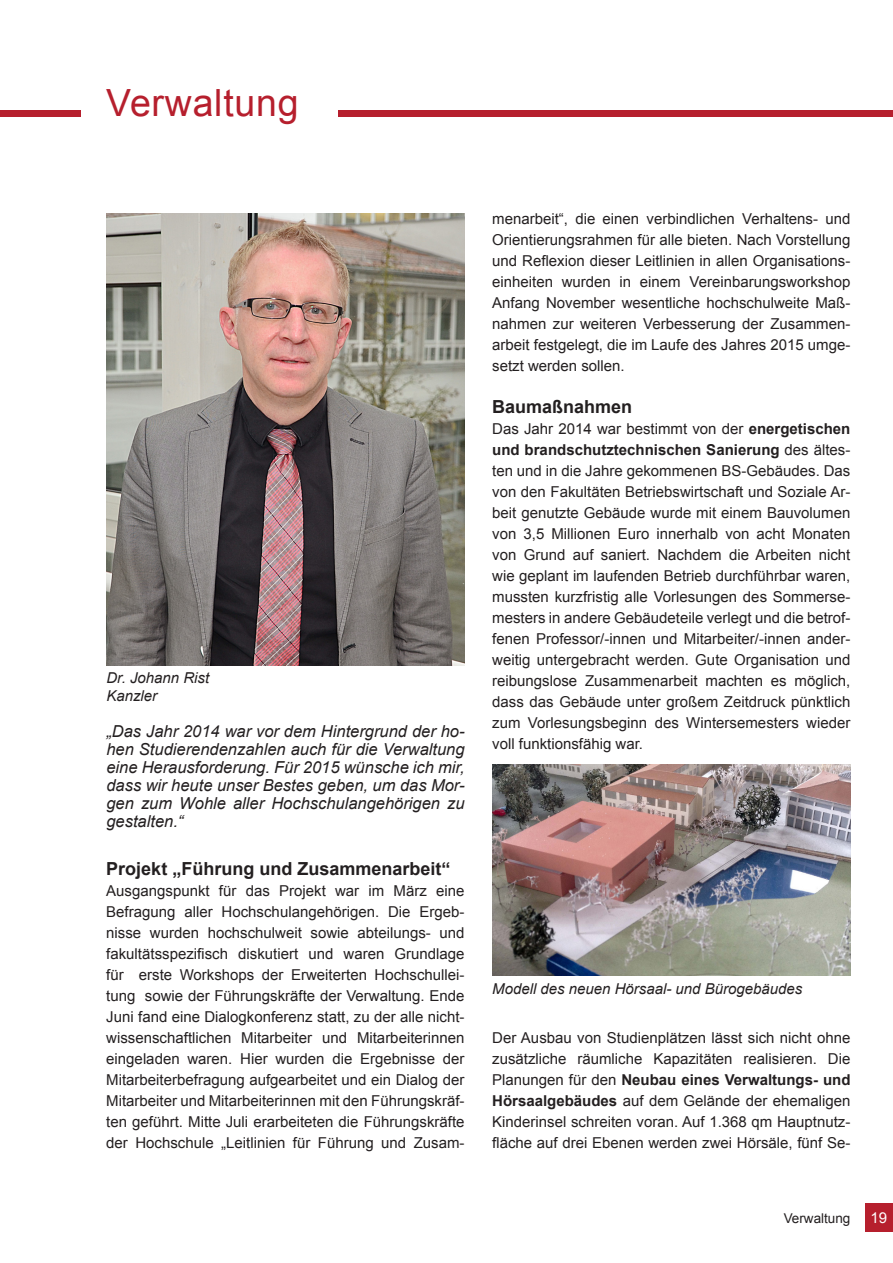
<style>
.page{position:relative;width:893px;height:1263px;background:#fff}
.page>*{position:absolute;margin:0;border:0;box-sizing:border-box;transform-origin:0 0}
.t1{font:37.5px "Arial";letter-spacing:.02em;color:#b61f2d}
.t2{font:700 18px "Arial";color:#231f20}
.t3{font:italic 16.5px/18px "Arial";color:#231f20;text-align:justify}
.t4{font:15px/21px "Arial";color:#231f20;text-align:justify}
.t5{font:italic 15px/18px "Arial";color:#231f20}
.t6{font:15px "Arial";color:#fff}
.t7{font:13.5px "Arial";color:#231f20}
.s1{font-weight:700}
</style>
<div class="page">
<div style="left:865px;top:1203px;width:28px;height:28px;background:#b61f2d"></div>
<div style="left:0;top:111px;width:81px;height:6px;background:#b61f2d"></div>
<img style="left:106px;top:213px;width:359px;height:452px">
<div style="left:339px;top:111px;width:554px;height:6px;background:#b61f2d"></div>
<img style="left:492px;top:764px;width:358px;height:212px">
<h1 class="t1" style="left:106px;top:78px;width:194px">Verwaltung</h1>
<p class="t5" style="left:106px;top:669px;width:104px">Dr. Johann Rist<br>Kanzler</p>
<p class="t3" style="left:106px;top:723px;width:360px">„Das Jahr 2014 war vor dem Hintergrund der ho&shy;hen Studierendenzahlen auch für die Verwaltung eine Herausforderung. Für 2015 wünsche ich mir, dass wir heute unser Bestes geben, um das Mor&shy;gen zum Wohle aller Hochschulangehörigen zu gestalten.“</p>
<p class="t2" style="left:106px;top:856px;width:346px">Projekt „Führung und Zusammenarbeit“</p>
<p class="t4" style="left:106px;top:880px;width:360px">Ausgangspunkt für das Projekt war im März eine Befragung aller Hochschulangehörigen. Die Ergeb&shy;nisse wurden hochschulweit sowie abteilungs- und fakultätsspezifisch diskutiert und waren Grundlage für erste Workshops der Erweiterten Hochschullei&shy;tung sowie der Führungskräfte der Verwaltung. Ende Juni fand eine Dialogkonferenz statt, zu der alle nicht&shy;wissenschaftlichen Mitarbeiter und Mitarbeiterinnen eingeladen waren. Hier wurden die Ergebnisse der Mitarbeiterbefragung aufgearbeitet und ein Dialog der Mitarbeiter und Mitarbeiterinnen mit den Führungskräf&shy;ten geführt. Mitte Juli erarbeiteten die Führungskräfte der Hochschule „Leitlinien für Führung und Zusam-</p>
<p class="t4" style="left:492px;top:208px;width:360px">menarbeit“, die einen verbindlichen Verhaltens- und Orientierungsrahmen für alle bieten. Nach Vorstellung und Reflexion dieser Leitlinien in allen Organisations&shy;einheiten wurden in einem Vereinbarungsworkshop Anfang November wesentliche hochschulweite Maß&shy;nahmen zur weiteren Verbesserung der Zusammen&shy;arbeit festgelegt, die im Laufe des Jahres 2015 umge&shy;setzt werden sollen.</p>
<p class="t2" style="left:492px;top:394px;width:142px">Baumaßnahmen</p>
<p class="t4" style="left:492px;top:418px;width:360px">Das Jahr 2014 war bestimmt von der <span class="s1">energetischen und brandschutztechnischen Sanierung</span> des ältes&shy;ten und in die Jahre gekommenen BS-Gebäudes. Das von den Fakultäten Betriebswirtschaft und Soziale Ar&shy;beit genutzte Gebäude wurde mit einem Bauvolumen von 3,5 Millionen Euro innerhalb von acht Monaten von Grund auf saniert. Nachdem die Arbeiten nicht wie geplant im laufenden Betrieb durchführbar waren, mussten kurzfristig alle Vorlesungen des Sommerse&shy;mesters in andere Gebäudeteile verlegt und die betrof&shy;fenen Professor/-innen und Mitarbeiter/-innen ander&shy;weitig untergebracht werden. Gute Organisation und reibungslose Zusammenarbeit machten es möglich, dass das Gebäude unter großem Zeitdruck pünktlich zum Vorlesungsbeginn des Wintersemesters wieder voll funktionsfähig war.</p>
<p class="t5" style="left:492px;top:980px;width:312px">Modell des neuen Hörsaal- und Bürogebäudes</p>
<p class="t4" style="left:492px;top:1027px;width:360px">Der Ausbau von Studienplätzen lässt sich nicht ohne zusätzliche räumliche Kapazitäten realisieren. Die Planungen für den <span class="s1">Neubau eines Verwaltungs- und Hörsaalgebäudes</span> auf dem Gelände der ehemaligen Kinderinsel schreiten voran. Auf 1.368 qm Hauptnutz&shy;fläche auf drei Ebenen werden zwei Hörsäle, fünf Se-</p>
<p class="t7" style="left:784px;top:1209px;width:68px">Verwaltung</p>
<p class="t6" style="left:871px;top:1208px;width:18px">19</p>
</div>
